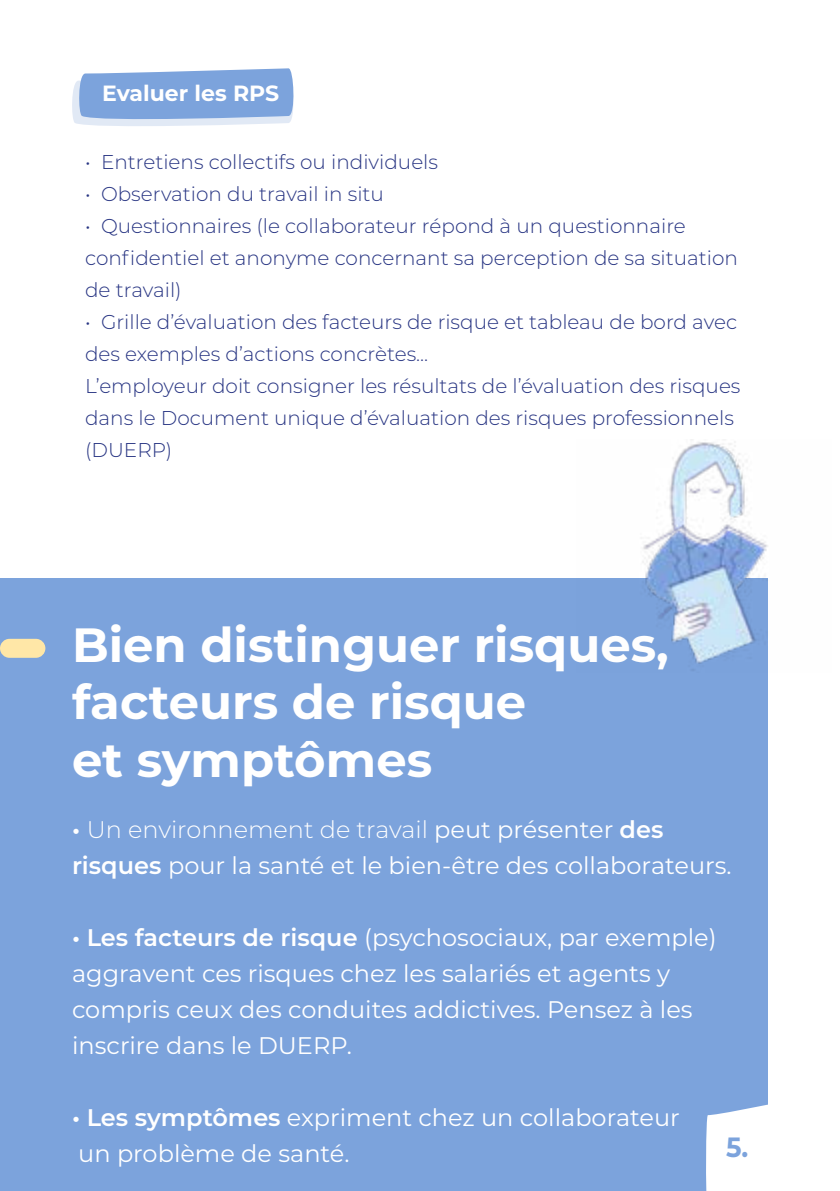
<style>
.page{position:relative;width:840px;height:1191px;background:#fff}
.page>*{position:absolute;margin:0;border:0;box-sizing:border-box;transform-origin:0 0}
.t1{font:700 48px/57.6px "Montserrat";color:#fff}
.t2{font:700 27.8px "Montserrat";color:#7ca3dc;scale:.93 1}
.t3{font:24px/36px "Montserrat";color:#fff}
.t4{font:700 22px "Montserrat";color:#fff}
.t5{font:300 20px/32px "Montserrat";color:#283583}
.s1{font-weight:600}
.s2{font-weight:300}
</style>
<div class="page">
<svg style="left:72px;top:68px;width:222px;height:58px;background:#95b4e2"></svg>
<div style="left:0;top:578px;width:767px;height:613px;background:#7ca3dc"></div>
<svg style="left:706px;top:1104px;width:62px;height:87px;background:#f4f7fc"></svg>
<div style="left:0;top:639px;width:45px;height:19px;background:#ffe7a7;border-radius:9px"></div>
<img style="left:642px;top:439px;width:126px;height:233px">
<p class="t4" style="left:102px;top:81px;width:179px">Evaluer les RPS</p>
<p class="t5" style="left:85px;top:146px;width:354px">• Entretiens collectifs ou individuels</p>
<p class="t5" style="left:85px;top:178px;width:300px">• Observation du travail in situ</p>
<p class="t5" style="left:85px;top:210px;width:654px">• Questionnaires (le collaborateur répond à un questionnaire confidentiel et anonyme concernant sa perception de sa situation de travail)</p>
<p class="t5" style="left:85px;top:306px;width:656px">• Grille d’évaluation des facteurs de risque et tableau de bord avec des exemples d’actions concrètes...<br>L’employeur doit consigner les résultats de l’évaluation des risques dans le Document unique d’évaluation des risques professionnels (DUERP)</p>
<h1 class="t1" style="left:72px;top:616px;width:598px">Bien distinguer risques, facteurs de risque<br>et symptômes</h1>
<p class="t3" style="left:72px;top:812px;width:660px"><span class="s1">•</span> <span class="s2">Un environnement de travail</span> peut présenter <span class="s1">des risques</span> pour la santé et le bien-être des collaborateurs.</p>
<p class="t3" style="left:72px;top:920px;width:645px"><span class="s1">• Les facteurs de risque</span> (psychosociaux, par exemple) aggravent ces risques chez les salariés et agents y compris ceux des conduites addictives. Pensez à les inscrire dans le DUERP.</p>
<p class="t3" style="left:72px;top:1100px;width:609px"><span class="s1">• Les symptômes</span> expriment chez un collaborateur un problème de santé.</p>
<h2 class="t2" style="left:725px;top:1132px;width:25px">5.</h2>
</div>
